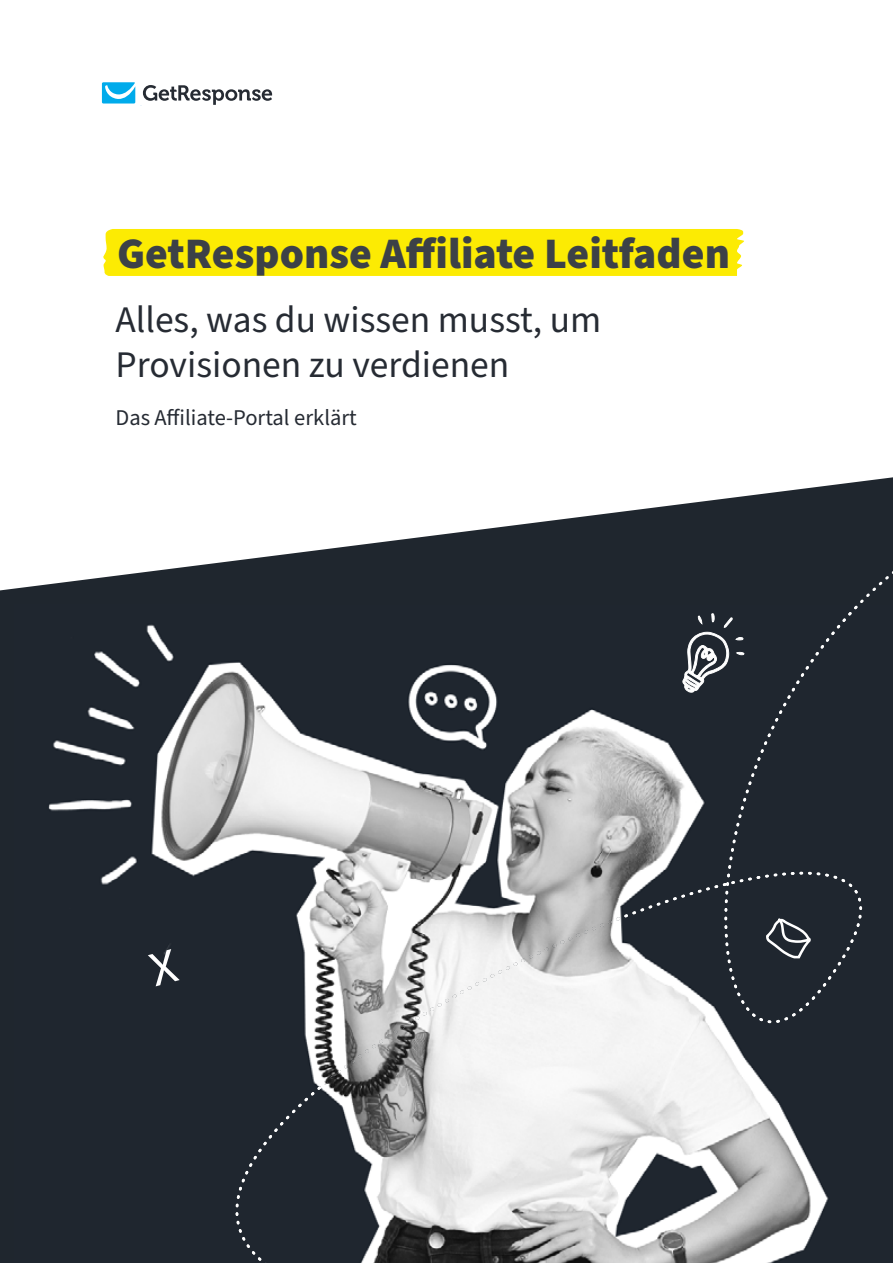
<style>
.page{position:relative;width:893px;height:1263px;background:#fff}
.page>*{position:absolute;margin:0;border:0;box-sizing:border-box;transform-origin:0 0}
.t1{font:900 43.5px "Source Sans Pro";color:#3c4147}
.t2{font:37.5px/45px "Source Sans Pro";color:#262b33}
.t3{font:22.5px "Source Sans Pro";color:#262b33}
</style>
<div class="page">
<svg style="left:4px;top:84px;width:269px;height:506px"></svg>
<svg style="left:236px;top:467px;width:657px;height:137px;fill:#1f262e"></svg>
<div style="left:101px;top:229px;width:643px;height:47px;background:#fceb03"></div>
<img style="left:221px;top:604px;width:672px;height:659px">
<img style="left:14px;top:604px;width:207px;height:659px">
<div style="left:791px;top:606px;width:67px;height:85px;background:#1f262f"></div>
<svg style="left:682px;top:613px;width:62px;height:80px"></svg>
<svg style="left:766px;top:918px;width:45px;height:40px"></svg>
<svg style="left:102px;top:82px;width:170px;height:24px"></svg>
<svg style="left:147px;top:949px;width:33px;height:37px"></svg>
<p class="t1" style="left:117px;top:223px;width:614px">GetResponse Affiliate Leitfaden</p>
<p class="t2" style="left:116px;top:299px;width:487px">Alles, was du wissen musst, um<br>Provisionen zu verdienen</p>
<p class="t3" style="left:116px;top:402px;width:243px">Das Affiliate-Portal erklärt</p>
</div>
